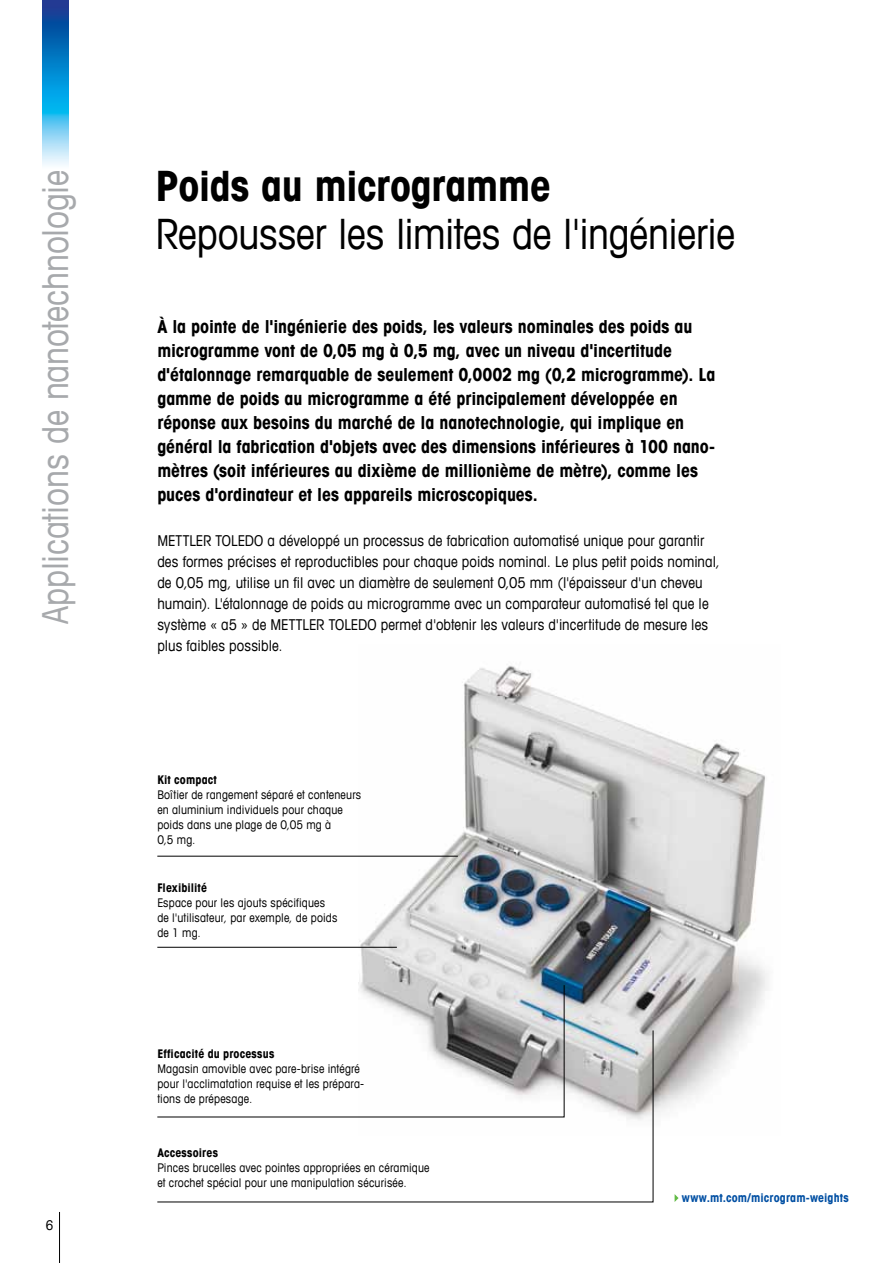
<style>
.page{position:relative;width:893px;height:1263px;background:#fff}
.page>*{position:absolute;margin:0;border:0;box-sizing:border-box;transform-origin:0 0}
.t1{font:condensed 42px "Avant Garde Com";letter-spacing:-.005em;color:#000}
.t2{font:700 condensed 42px "Avant Garde Com";letter-spacing:-.01em;color:#000}
.t3{font:condensed 36px "Avant Garde Com";letter-spacing:-.005em;color:#a7a9ac}
.t4{font:700 condensed 18px/24px "Avant Garde Com";letter-spacing:-.005em;color:#000}
.t5{font:condensed 15px/21px "Avant Garde Com";letter-spacing:.005em;color:#000}
.t6{font:condensed 13.5px "Avant Garde Com";color:#000}
.t7{font:condensed 12px/15px "Avant Garde Com";letter-spacing:.015em;color:#000}
.t8{font:700 condensed 12px "Avant Garde Com";letter-spacing:.015em;color:#000}
.t9{font:700 condensed 12px "Avant Garde Com";letter-spacing:.01em;color:#004fa3}
</style>
<div class="page">
<hr style="left:59px;top:1212px;width:1px;height:51px;background:#000">
<img style="left:43px;top:0;width:25px;height:166px">
<img style="left:359px;top:665px;width:409px;height:448px">
<hr style="left:157px;top:856px;width:301px;height:1px;background:#000">
<hr style="left:157px;top:947px;width:240px;height:1px;background:#000">
<svg style="left:358px;top:984px;width:207px;height:46px"></svg>
<svg style="left:157px;top:1030px;width:497px;height:173px"></svg>
<svg style="left:675px;top:1194px;width:4px;height:8px"></svg>
<h2 class="t3" style="left:33px;top:623px;width:455px;rotate:-90deg">Applications de nanotechnologie</h2>
<p class="t6" style="left:46px;top:1217px;width:9px">6</p>
<h1 class="t2" style="left:156px;top:158px;width:397px">Poids au microgramme</h1>
<h1 class="t1" style="left:156px;top:207px;width:581px">Repousser les limites de l'ingénierie</h1>
<p class="t4" style="left:157px;top:314px;width:560px">À la pointe de l'ingénierie des poids, les valeurs nominales des poids au microgramme vont de 0,05 mg à 0,5 mg, avec un niveau d'incertitude d'étalonnage remarquable de seulement 0,0002 mg (0,2 microgramme). La gamme de poids au microgramme a été principalement développée en réponse aux besoins du marché de la nanotechnologie, qui implique en général la fabrication d'objets avec des dimensions inférieures à 100 nano&shy;mètres (soit inférieures au dixième de millionième de mètre), comme les puces d'ordinateur et les appareils microscopiques.</p>
<p class="t5" style="left:157px;top:529px;width:564px">METTLER TOLEDO a développé un processus de fabrication automatisé unique pour garantir des formes précises et reproductibles pour chaque poids nominal. Le plus petit poids nominal, de 0,05 mg, utilise un fil avec un diamètre de seulement 0,05 mm (l'épaisseur d'un cheveu humain). L'étalonnage de poids au microgramme avec un comparateur automatisé tel que le système « a5 » de METTLER TOLEDO permet d'obtenir les valeurs d'incertitude de mesure les plus faibles possible.</p>
<p class="t8" style="left:157px;top:772px;width:61px">Kit compact</p>
<p class="t7" style="left:157px;top:787px;width:205px">Boîtier de rangement séparé et conteneurs en aluminium individuels pour chaque poids dans une plage de 0,05 mg à<br>0,5 mg.</p>
<p class="t8" style="left:157px;top:880px;width:51px">Flexibilité</p>
<p class="t7" style="left:157px;top:895px;width:182px">Espace pour les ajouts spécifiques de l'utilisateur, par exemple, de poids de 1 mg.</p>
<p class="t8" style="left:157px;top:1045px;width:119px">Efficacité du processus</p>
<p class="t7" style="left:157px;top:1060px;width:208px">Magasin amovible avec pare-brise intégré pour l'acclimatation requise et les prépara&shy;tions de prépesage.</p>
<p class="t8" style="left:157px;top:1145px;width:62px">Accessoires</p>
<p class="t7" style="left:157px;top:1160px;width:274px">Pinces brucelles avec pointes appropriées en céramique et crochet spécial pour une manipulation sécurisée.</p>
<p class="t9" style="left:682px;top:1190px;width:169px">www.mt.com/microgram-weights</p>
</div>
